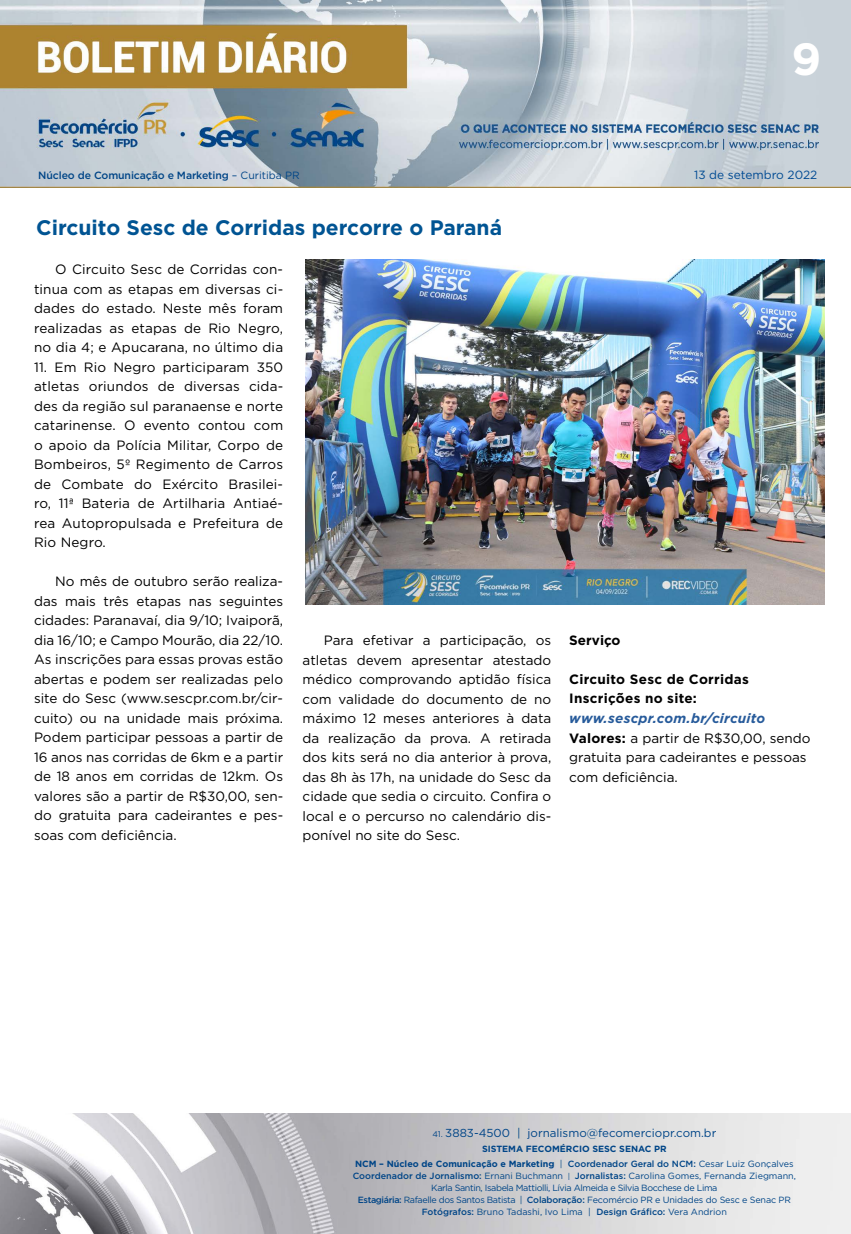
<style>
.page{position:relative;width:851px;height:1234px;background:#fff}
.page>*{position:absolute;margin:0;border:0;box-sizing:border-box;transform-origin:0 0}
.t1{font:700 45px "Gotham";color:#fff}
.t2{font:700 21px "Gotham";color:#005493}
.t3{font:13.5px/19.5px "Gotham";color:#000;text-align:justify}
.t4{font:700 13.5px/19.5px "Gotham";letter-spacing:.02em;color:#000}
.t5{font:700 13.5px "Gotham";color:#000}
.t6{font:11.85px "Gotham";color:#004a93}
.t7{font:11.55px "Gotham";color:#004587}
.t8{font:500 10.5px "Gotham";letter-spacing:-.01em;color:#004587}
.t9{font:9px/12px "Gotham";letter-spacing:-.02em;color:#004587;text-align:center}
.t10{font:700 9px/15px "Gotham";color:#004587;text-align:center}
.s1{font-weight:400}
.s2{font-weight:700;font-style:italic;color:#275b9b}
.s3{font-weight:700}
.s4{font-size:8.25px}
.s5{font-weight:500}
.s6{font-size:7.65px}
</style>
<div class="page">
<img style="left:0;top:0;width:850px;height:188px">
<img style="left:0;top:1113px;width:850px;height:120px">
<img style="left:305px;top:259px;width:518px;height:345px">
<h1 class="t1" style="left:791px;top:29px;width:31px">9</h1>
<p class="t8" style="left:38px;top:168px;width:263px">Núcleo de Comunicação e Marketing <span class="s1">– Curitiba PR</span></p>
<p class="t6" style="left:694px;top:167px;width:125px">13 de setembro 2022</p>
<h2 class="t2" style="left:36px;top:214px;width:467px">Circuito Sesc de Corridas percorre o Paraná</h2>
<p class="t3" style="left:34px;top:259px;width:250px;text-indent:21px">O Circuito Sesc de Corridas con&shy;tinua com as etapas em diversas ci&shy;dades do estado. Neste mês foram realizadas as etapas de Rio Negro, no dia 4; e Apucarana, no último dia</p>
<p class="t3" style="left:34px;top:357px;width:250px">11. Em Rio Negro participaram 350 atletas oriundos de diversas cida&shy;des da região sul paranaense e norte catarinense. O evento contou com o apoio da Polícia Militar, Corpo de Bombeiros, 5º Regimento de Carros de Combate do Exército Brasilei&shy;ro, 11ª Bateria de Artilharia Antiaé&shy;rea Autopropulsada e Prefeitura de Rio Negro.</p>
<p class="t3" style="left:34px;top:571px;width:250px;text-indent:21px">No mês de outubro serão realiza&shy;das mais três etapas nas seguintes cidades: Paranavaí, dia 9/10; Ivaiporã, dia 16/10; e Campo Mourão, dia 22/10.<br>As inscrições para essas provas estão abertas e podem ser realizadas pelo site do Sesc (www.sescpr.com.br/cir&shy;cuito) ou na unidade mais próxima.<br>Podem participar pessoas a partir de 16 anos nas corridas de 6km e a partir de 18 anos em corridas de 12km. Os valores são a partir de R$30,00, sen&shy;do gratuita para cadeirantes e pes&shy;soas com deficiência.</p>
<p class="t3" style="left:302px;top:630px;width:250px;text-indent:21px">Para efetivar a participação, os atletas devem apresentar atestado médico comprovando aptidão física com validade do documento de no máximo 12 meses anteriores à data da realização da prova. A retirada dos kits será no dia anterior à prova, das 8h às 17h, na unidade do Sesc da cidade que sedia o circuito. Confira o local e o percurso no calendário dis&shy;ponível no site do Sesc.</p>
<p class="t5" style="left:569px;top:631px;width:53px">Serviço</p>
<p class="t4" style="left:569px;top:669px;width:181px">Circuito Sesc de Corridas<br>Inscrições no site:</p>
<p class="t3" style="left:569px;top:708px;width:242px;text-align:left"><span class="s2">www.sescpr.com.br/circuito<br></span><span class="s3">Valores:</span> a partir de R$30,00, sendo gratuita para cadeirantes e pessoas com deficiência.</p>
<p class="t7" style="left:432px;top:1125px;width:285px"><span class="s4">41.</span> 3883-4500 | jornalismo@fecomerciopr.com.br</p>
<p class="t10" style="left:355px;top:1141px;width:440px">SISTEMA FECOMÉRCIO SESC SENAC PR<br>NCM – Núcleo de Comunicação e Marketing <span class="s1">|</span> <span class="s5">Coordenador Geral do NCM:</span> <span class="s1">Cesar Luiz Gonçalves</span></p>
<p class="t9" style="left:353px;top:1169px;width:444px"><span class="s5">Coordenador de Jornalismo:</span> Ernani Buchmann <span class="s6">|</span> <span class="s5">Jornalistas:</span> Carolina Gomes, Fernanda Ziegmann, Karla Santin, Isabela Mattiolli, Lívia Almeida e Silvia Bocchese de Lima<br><span class="s5">Estagiária:</span> Rafaelle dos Santos Batista | <span class="s5">Colaboração:</span> Fecomércio PR e Unidades do Sesc e Senac PR <span class="s5">Fotógrafos:</span> Bruno Tadashi, Ivo Lima | <span class="s5">Design Gráfico:</span> Vera Andrion</p>
</div>
